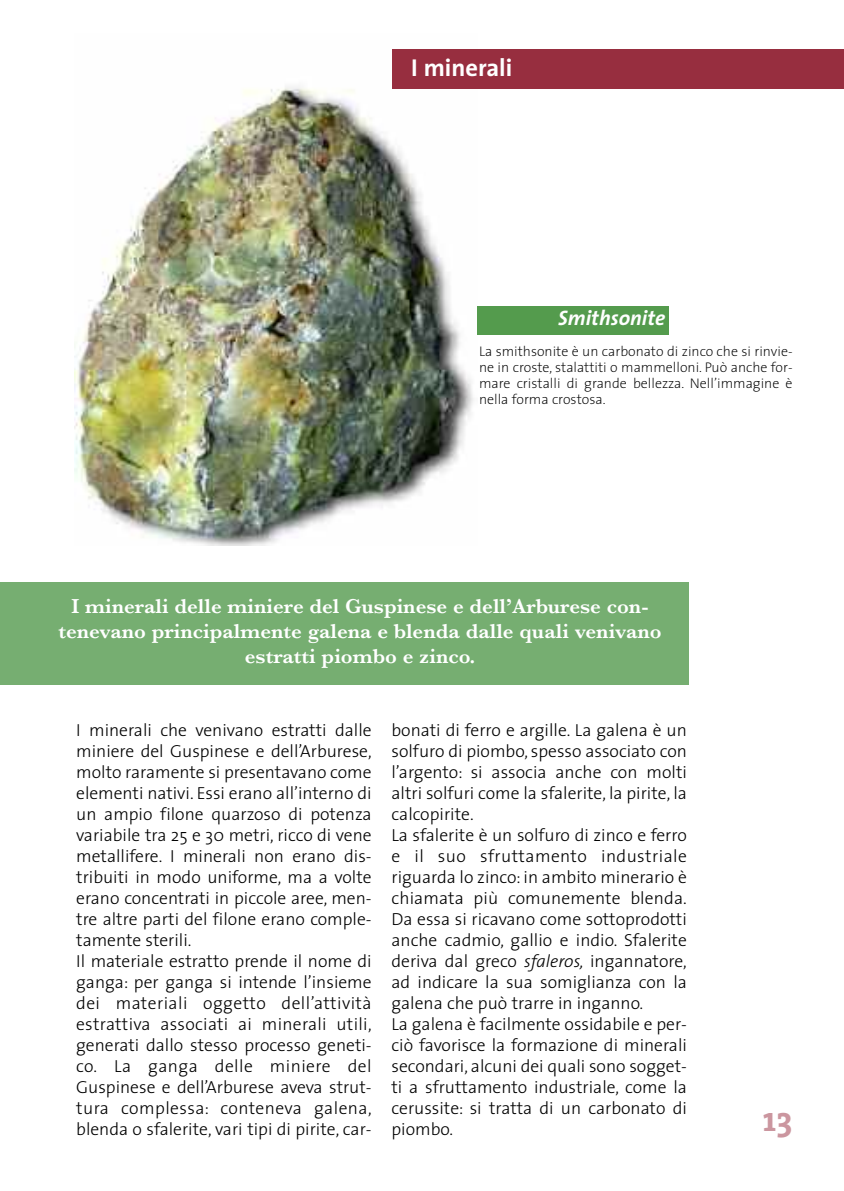
<style>
.page{position:relative;width:844px;height:1191px;background:#fff}
.page>*{position:absolute;margin:0;border:0;box-sizing:border-box;transform-origin:0 0}
.t1{font:700 35px "The Serif";color:#cb969f}
.t2{font:700 24.5px "The Sans";color:#fff}
.t3{font:600 21px/25.2px "Baskerville";color:#fff;text-align:center}
.t4{font:italic 700 21px "The Sans";color:#fff}
.t5{font:300 17.5px/21px "The Sans";color:#000}
.t6{font:200 14px/15.8px "The Sans";color:#000;text-align:justify}
.s1{font-style:italic}
</style>
<div class="page">
<img style="left:74px;top:49px;width:403px;height:497px">
<div style="left:477px;top:306px;width:191px;height:29px;background:#549b4d"></div>
<div style="left:393px;top:50px;width:450px;height:39px;background:#972e3f"></div>
<div style="left:0;top:582px;width:688px;height:103px;background:#76ae71"></div>
<h2 class="t2" style="left:411px;top:58px;width:102px">I minerali</h2>
<p class="t4" style="left:558px;top:310px;width:108px">Smithsonite</p>
<p class="t6" style="left:479px;top:345px;width:315px">La smithsonite è un carbonato di zinco che si rinvie&shy;ne in croste, stalattiti o mammelloni. Può anche for&shy;mare cristalli di grande bellezza. Nell’immagine è nella forma crostosa.</p>
<p class="t3" style="left:58px;top:593px;width:604px">I minerali delle miniere del Guspinese e dell’Arburese con&shy;tenevano principalmente galena e blenda dalle quali venivano estratti piombo e zinco.</p>
<p class="t5" style="left:76px;top:721px;width:297px">I minerali che venivano estratti dalle miniere del Guspinese e dell’Arburese, molto raramente si presentavano come elementi nativi. Essi erano all’interno di un ampio filone quarzoso di potenza variabile tra 25 e 30 metri, ricco di vene metallifere. I minerali non erano dis&shy;tribuiti in modo uniforme, ma a volte erano concentrati in piccole aree, men&shy;tre altre parti del filone erano comple&shy;tamente sterili.<br>Il materiale estratto prende il nome di ganga: per ganga si intende l’insieme dei materiali oggetto dell’attività estrattiva associati ai minerali utili, generati dallo stesso processo geneti&shy;co. La ganga delle miniere del Guspinese e dell’Arburese aveva strut&shy;tura complessa: conteneva galena, blenda o sfalerite, vari tipi di pirite, car-</p>
<p class="t5" style="left:391px;top:721px;width:297px">bonati di ferro e argille. La galena è un solfuro di piombo, spesso associato con l’argento: si associa anche con molti altri solfuri come la sfalerite, la pirite, la calcopirite.<br>La sfalerite è un solfuro di zinco e ferro e il suo sfruttamento industriale riguarda lo zinco: in ambito minerario è chiamata più comunemente blenda.<br>Da essa si ricavano come sottoprodotti anche cadmio, gallio e indio. Sfalerite deriva dal greco <span class="s1">sfaleros,</span> ingannatore, ad indicare la sua somiglianza con la galena che può trarre in inganno<span class="s1">.<br></span>La galena è facilmente ossidabile e per&shy;ciò favorisce la formazione di minerali secondari, alcuni dei quali sono sogget&shy;ti a sfruttamento industriale, come la cerussite: si tratta di un carbonato di piombo.</p>
<h1 class="t1" style="left:763px;top:1107px;width:31px">13</h1>
</div>
